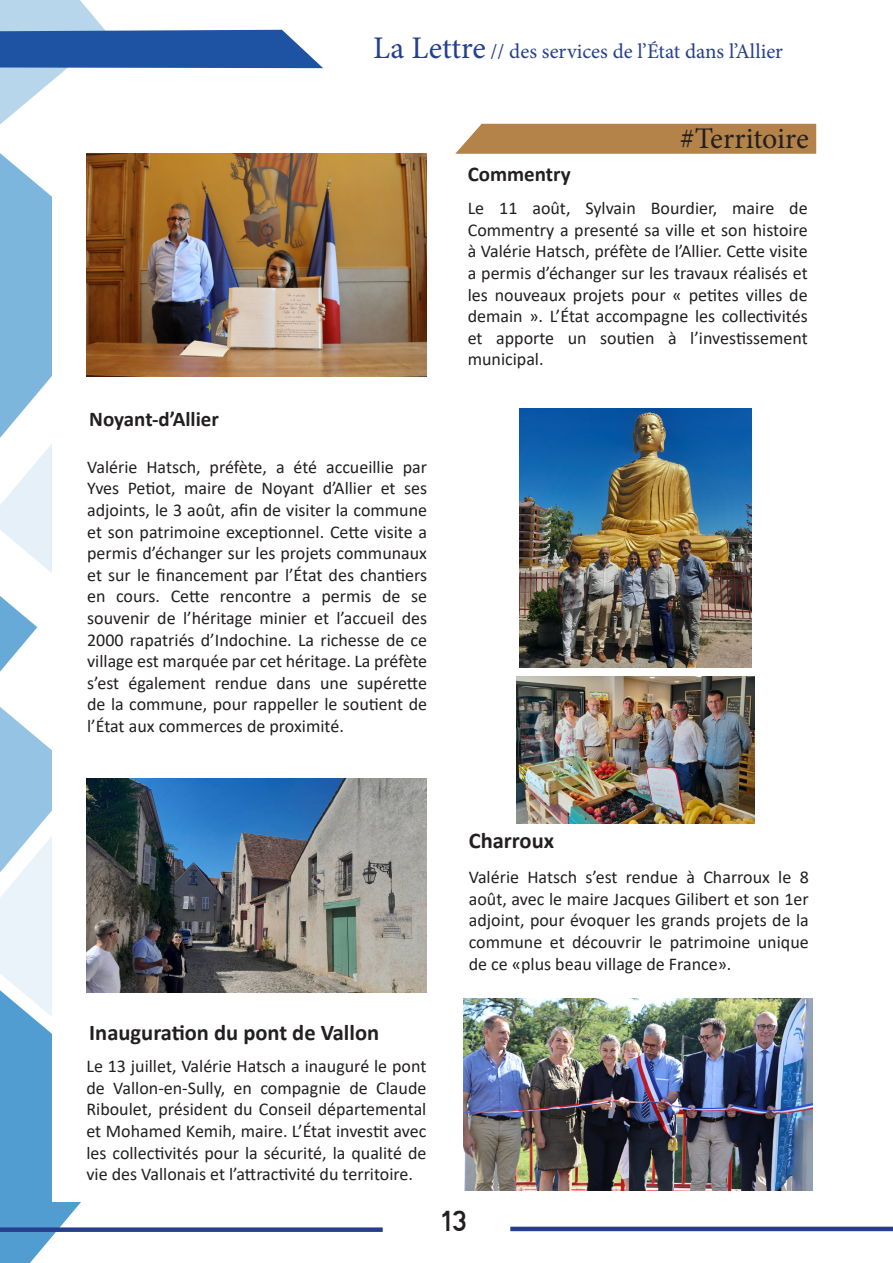
<style>
.page{position:relative;width:893px;height:1263px;background:#fff}
.page>*{position:absolute;margin:0;border:0;box-sizing:border-box;transform-origin:0 0}
.t1{font:30px "Minion Pro";letter-spacing:-.005em;color:#231f20}
.t2{font:25.5px "Caracteres L2";color:#231f20}
.t3{font:700 22.5px "Calibri";color:#231f20}
.t4{font:21px "Minion Pro";color:#253f8e}
.t5{font:700 21px "Calibri";color:#231f20}
.t6{font:18px/21.6px "Calibri";color:#231f20;text-align:justify}
.s1{font-size:31.5px}
</style>
<div class="page">
<hr style="left:510px;top:1227px;width:383px;height:4px;background:#253f8e">
<svg style="left:0;top:465px;width:52px;height:490px"></svg>
<svg style="left:0;top:955px;width:81px;height:308px;background:#7cb5dc"></svg>
<svg style="left:0;top:197px;width:52px;height:268px;fill:#7db6dd"></svg>
<svg style="left:0;top:0;width:323px;height:197px"></svg>
<div style="left:0;top:1227px;width:383px;height:5px;background:#253f8e"></div>
<div style="left:53px;top:154px;width:776px;height:1047px;background:#fff"></div>
<img style="left:86px;top:154px;width:340px;height:223px">
<img style="left:520px;top:408px;width:232px;height:260px">
<img style="left:517px;top:676px;width:237px;height:148px">
<img style="left:86px;top:778px;width:340px;height:214px">
<img style="left:463px;top:999px;width:349px;height:191px">
<svg style="left:455px;top:124px;width:361px;height:30px;background:#b68851"></svg>
<p class="t4" style="left:373px;top:37px;width:411px"><span class="s1">La Lettre</span> // des services de l’État dans l’Allier</p>
<p class="t5" style="left:468px;top:159px;width:105px">Commentry</p>
<p class="t1" style="left:680px;top:118px;width:130px">#Territoire</p>
<p class="t5" style="left:89px;top:404px;width:131px">Noyant-d’Allier</p>
<p class="t6" style="left:87px;top:455px;width:341px">Valérie Hatsch, préfète, a été accueillie par Yves Petiot, maire de Noyant d’Allier et ses adjoints, le 3 août, afin de visiter la commune et son patrimoine exceptionnel. Cette visite a permis d’échanger sur les projets communaux et sur le financement par l’État des chantiers en cours. Cette rencontre a permis de se souvenir de l’héritage minier et l’accueil des 2000 rapatriés d’Indochine. La richesse de ce village est marquée par cet héritage. La préfète s’est également rendue dans une supérette de la commune, pour rappeller le soutient de l’État aux commerces de proximité.</p>
<p class="t6" style="left:468px;top:197px;width:341px">Le 11 août, Sylvain Bourdier, maire de Commentry a presenté sa ville et son histoire à Valérie Hatsch, préfète de l’Allier. Cette visite a permis d’échanger sur les travaux réalisés et les nouveaux projets pour « petites villes de demain ». L’État accompagne les collectivités et apporte un soutien à l’investissement municipal.</p>
<p class="t3" style="left:469px;top:825px;width:87px">Charroux</p>
<p class="t6" style="left:469px;top:866px;width:341px">Valérie Hatsch s’est rendue à Charroux le 8 août, avec le maire Jacques Gilibert et son 1er adjoint, pour évoquer les grands projets de la commune et découvrir le patrimoine unique de ce «plus beau village de France».</p>
<p class="t3" style="left:89px;top:1016px;width:291px">Inauguration du pont de Vallon</p>
<p class="t6" style="left:86px;top:1055px;width:341px">Le 13 juillet, Valérie Hatsch a inauguré le pont de Vallon-en-Sully, en compagnie de Claude Riboulet, président du Conseil départemental et Mohamed Kemih, maire. L’État investit avec les collectivités pour la sécurité, la qualité de vie des Vallonais et l’attractivité du territoire.</p>
<h2 class="t2" style="left:441px;top:1206px;width:27px">13</h2>
</div>
